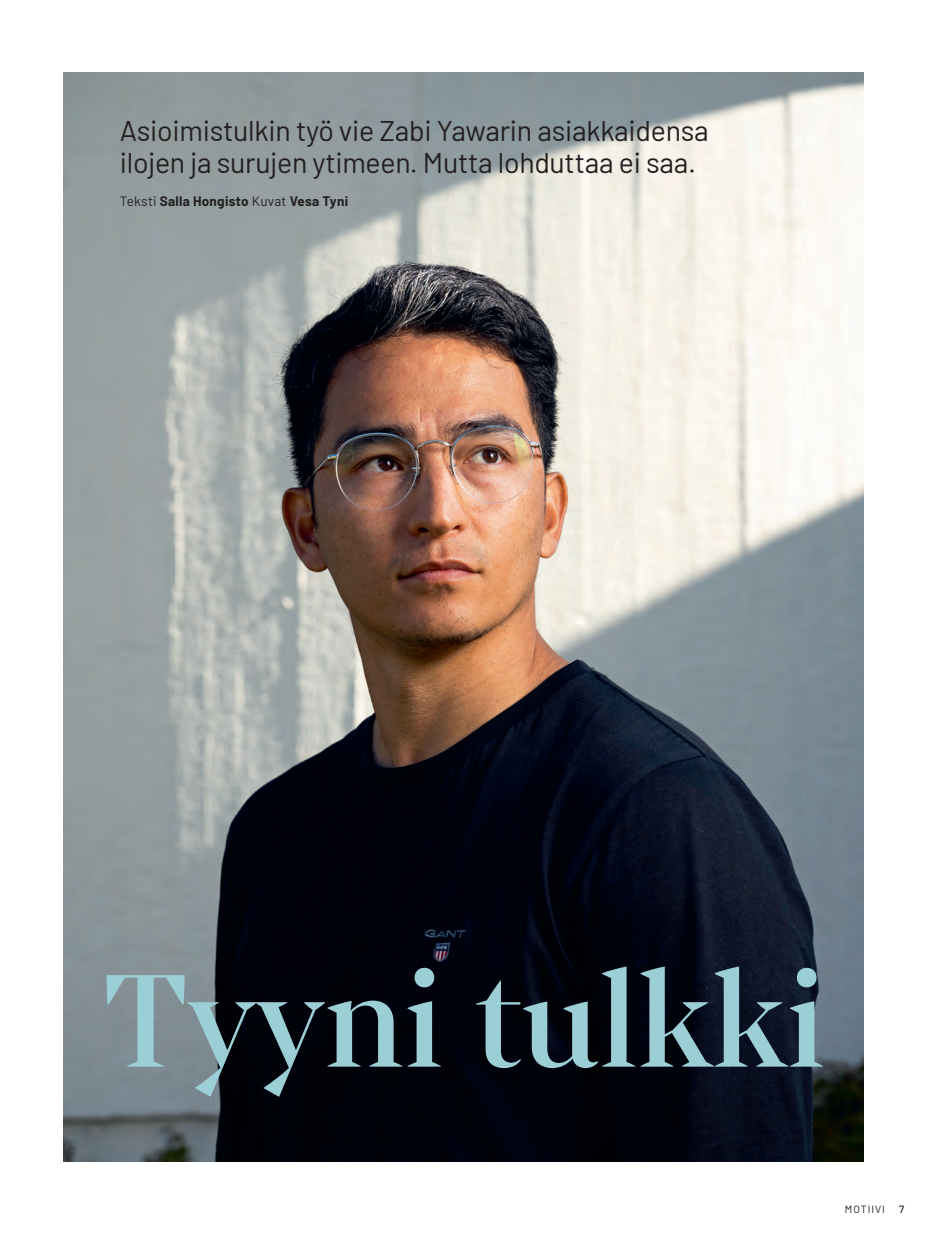
<style>
.page{position:relative;width:936px;height:1234px;background:#fff}
.page>*{position:absolute;margin:0;border:0;box-sizing:border-box;transform-origin:0 0}
.H2_otsikko_iso{font:500 142.5px "Mixta Pro";color:#9bced5}
.P_ingressi_iso{font:28.5px/31.5px "Barlow";letter-spacing:-.01em;color:#231f20}
.P_tekijät{font:700 13.5px "Barlow";letter-spacing:.02em;color:#231f20}
.t1{font:10.5px "Barlow";letter-spacing:.09em;color:#231f20}
.t2{font:500 10.5px "Barlow";color:#231f20}
.s1{font-weight:400}
</style>
<div class="page">
<img style="left:64px;top:72px;width:799px;height:1089px">
<p class="P_ingressi_iso" style="left:120px;top:113px;width:590px">Asioimistulkin työ vie Zabi Yawarin asiakkaidensa ilojen ja surujen ytimeen. Mutta lohduttaa ei saa.</p>
<p class="P_tekijät" style="left:120px;top:191px;width:230px"><span class="s1">Teksti</span> Salla Hongisto <span class="s1">Kuvat</span> Vesa Tyni</p>
<p class="H2_otsikko_iso" style="left:104px;top:937px;width:723px">Tyyni tulkki</p>
<p class="t1" style="left:844px;top:1201px;width:41px">MOTIIVI</p>
<p class="t2" style="left:898px;top:1201px;width:7px">7</p>
</div>
